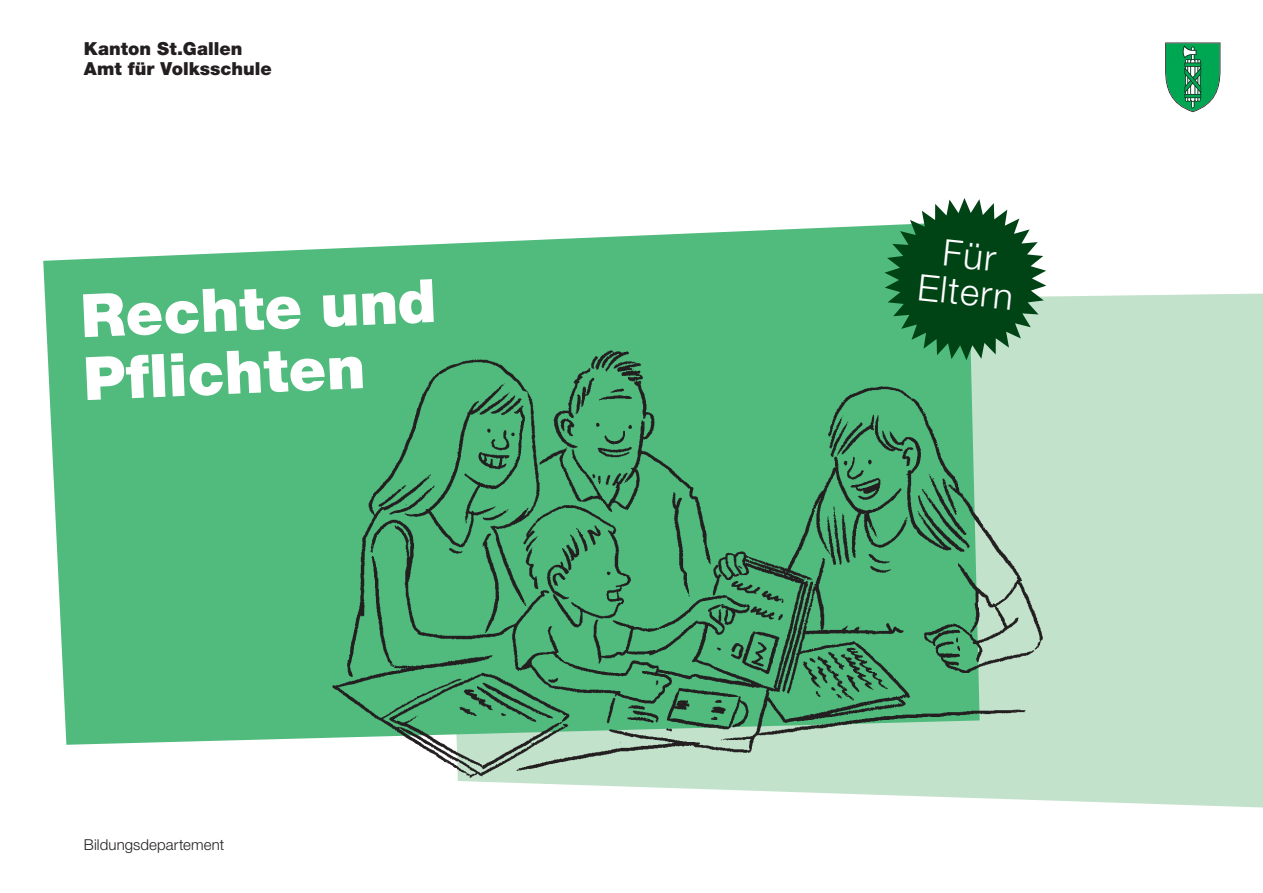
<style>
.page{position:relative;width:1263px;height:893px;background:#fff}
.page>*{position:absolute;margin:0;border:0;box-sizing:border-box;transform-origin:0 0}
.t1{font:900 60px/62.6px "Helvetica Neue LT Std";color:#fff}
.t2{font:300 36.6px/36.6px "Helvetica Neue LT Std";color:#fff;text-align:center}
.t3{font:900 18px/19.8px "Helvetica Neue LT Std";color:#231f20}
.t4{font:300 15px "Helvetica Neue LT Std";letter-spacing:.005em;color:#231f20}
</style>
<div class="page">
<svg style="left:1165px;top:43px;width:55px;height:69px"></svg>
<div style="left:1046px;top:294px;width:217px;height:513px;background:#c3e2cb"></div>
<svg style="left:43px;top:225px;width:841px;height:520px;background:#64c28c"></svg>
<svg style="left:884px;top:198px;width:162px;height:129px"></svg>
<img style="left:312px;top:327px;width:750px;height:480px">
<p class="t3" style="left:84px;top:39px;width:189px">Kanton St.Gallen<br>Amt für Volksschule</p>
<h1 class="t1" style="left:78px;top:286px;width:358px;rotate:-3deg">Rechte und<br>Pfl ichten</h1>
<p class="t4" style="left:84px;top:836px;width:142px">Bildungsdepartement</p>
<h2 class="t2" style="left:924px;top:231px;width:97px;rotate:6deg">Für<br>Eltern</h2>
</div>
